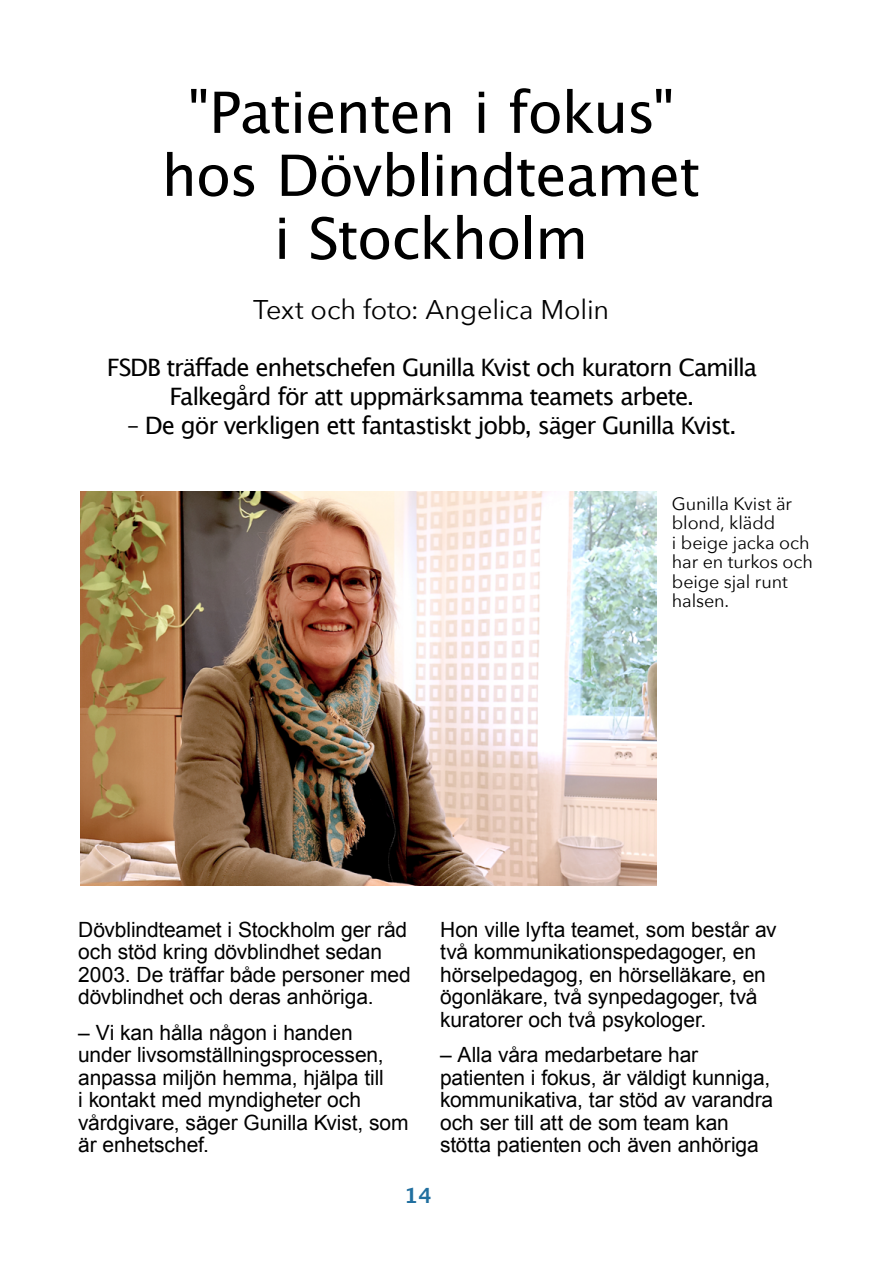
<style>
.page{position:relative;width:893px;height:1263px;background:#fff}
.page>*{position:absolute;margin:0;border:0;box-sizing:border-box;transform-origin:0 0}
.Headline_-_40pt_Bold{font:57px/63px "Lucida Grande";letter-spacing:-.02em;color:#000;text-align:center}
.Headline_-_20pt_Bold{font:27px "Avenir Next";letter-spacing:-.005em;color:#000}
.Headline_-_20pt_Bold-2{font:24px/28.8px "Lucida Grande";letter-spacing:-.055em;color:#000;text-align:center}
.Body_Text__Arial_-_14pt{font:21px/22.5px "Arial";letter-spacing:-.005em;color:#000}
.t1{font:700 21px "Lucida Grande";color:#216f9f}
.Body_Text__Justify_-_10pt{font:18px/19.5px "Avenir Next";letter-spacing:-.005em;color:#000}
</style>
<div class="page">
<img style="left:80px;top:492px;width:577px;height:394px">
<p class="Headline_-_40pt_Bold" style="left:162px;top:82px;width:540px">"Patienten i fokus" hos Dövblindteamet i Stockholm</p>
<p class="Headline_-_20pt_Bold" style="left:253px;top:286px;width:357px">Text och foto: Angelica Molin</p>
<p class="Headline_-_20pt_Bold-2" style="left:107px;top:353px;width:652px">FSDB träffade enhetschefen Gunilla Kvist och kuratorn Camilla<br>Falkegård för att uppmärksamma teamets arbete.</p>
<p class="Headline_-_20pt_Bold-2" style="left:127px;top:411px;width:611px">– De gör verkligen ett fantastiskt jobb, säger Gunilla Kvist.</p>
<p class="Body_Text__Justify_-_10pt" style="left:672px;top:493px;width:143px">Gunilla Kvist är blond, klädd<br>i beige jacka och har en turkos och beige sjal runt halsen.</p>
<p class="Body_Text__Arial_-_14pt" style="left:78px;top:918px;width:334px">Dövblindteamet i Stockholm ger råd och stöd kring dövblindhet sedan 2003. De träffar både personer med dövblindhet och deras anhöriga.</p>
<p class="Body_Text__Arial_-_14pt" style="left:78px;top:1021px;width:332px">– Vi kan hålla någon i handen under livsomställningsprocessen, anpassa miljön hemma, hjälpa till<br>i kontakt med myndigheter och vårdgivare, säger Gunilla Kvist, som är enhetschef.</p>
<p class="Body_Text__Arial_-_14pt" style="left:440px;top:918px;width:338px">Hon ville lyfta teamet, som består av två kommunikationspedagoger, en hörselpedagog, en hörselläkare, en ögonläkare, två synpedagoger, två kuratorer och två psykologer.</p>
<p class="Body_Text__Arial_-_14pt" style="left:440px;top:1044px;width:335px">– Alla våra medarbetare har patienten i fokus, är väldigt kunniga, kommunikativa, tar stöd av varandra och ser till att de som team kan stötta patienten och även anhöriga</p>
<p class="t1" style="left:404px;top:1179px;width:29px">14</p>
</div>
